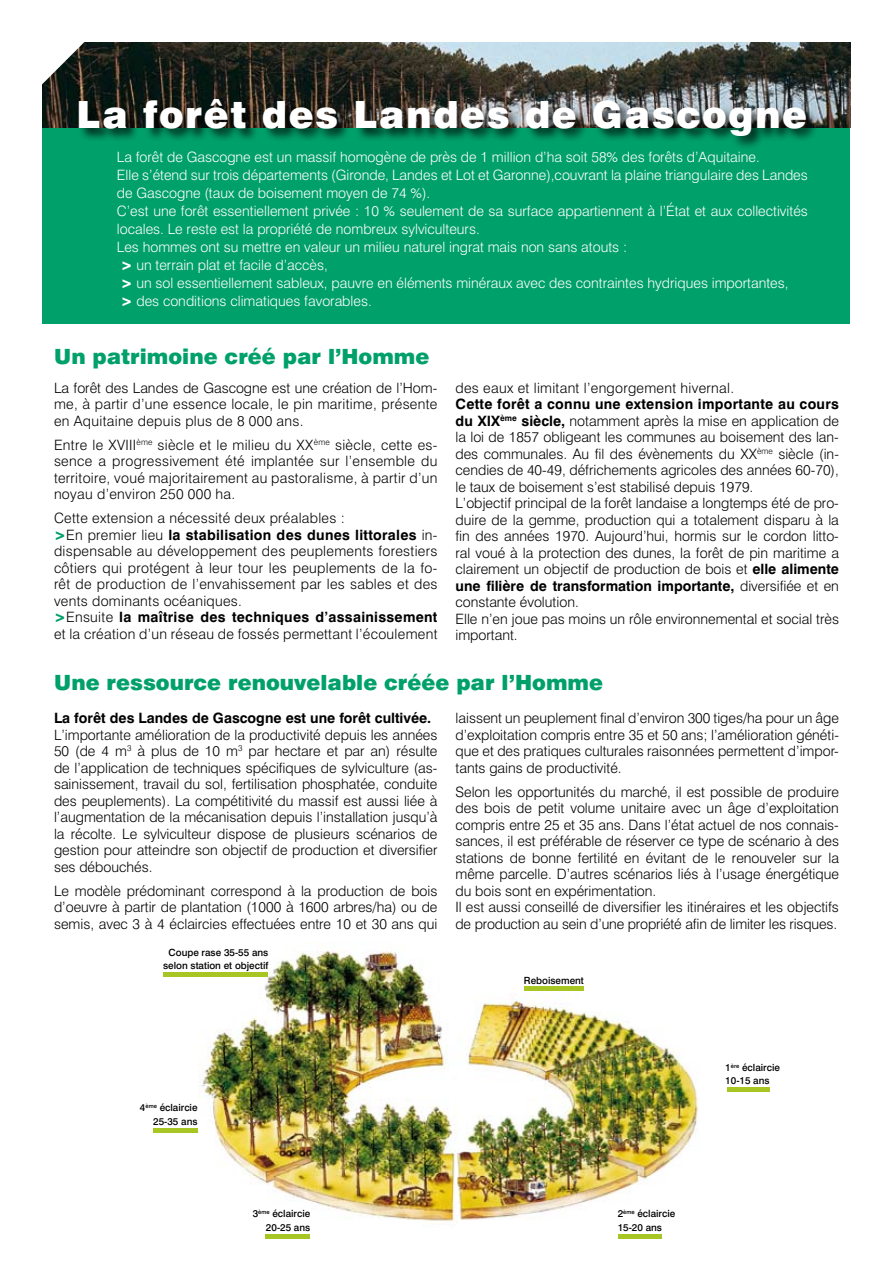
<style>
.page{position:relative;width:893px;height:1263px;background:#fff}
.page>*{position:absolute;margin:0;border:0;box-sizing:border-box;transform-origin:0 0}
.t1{font:900 37.5px "Swiss 721 BT";letter-spacing:.04em;color:#fff}
.t2{font:900 21px "Swiss 721 BT";color:#00a06a}
.t3{font:300 14.25px/16.5px "Swiss 721 BT";color:#000;text-align:justify}
.t4{font:300 14.25px/18px "Swiss 721 BT";color:#fff}
.t5{font:300 14.25px/16.5px "Swiss 721 BT";letter-spacing:.02em;color:#000}
.t6{font:700 14.25px "Swiss 721 BT";color:#000}
.t7{font:500 9.9px/13.2px "Swiss 721 BT";color:#000;text-align:right}
.s1{font-weight:900}
.s2{font-weight:900;color:#00a06a}
.s3{font-weight:700}
</style>
<div class="page">
<img style="left:199px;top:951px;width:499px;height:270px">
<div style="left:43px;top:43px;width:807px;height:281px;background:#00a06a"></div>
<img style="left:43px;top:43px;width:807px;height:85px">
<svg style="left:42px;top:42px;width:43px;height:43px;background:#8c8e8a"></svg>
<div style="left:78px;top:97px;width:815px;height:84px;background:#000;opacity:.75"></div>
<div style="left:525px;top:986px;width:59px;height:5px;background:#a8c623"></div>
<div style="left:727px;top:1087px;width:43px;height:5px;background:#a8c623"></div>
<div style="left:619px;top:1234px;width:43px;height:5px;background:#a8c623"></div>
<hr style="left:266px;top:1234px;width:44px;height:4px;background:#a8c623">
<div style="left:153px;top:1128px;width:44px;height:5px;background:#a8c623"></div>
<hr style="left:163px;top:972px;width:105px;height:4px;background:#a8c623">
<h1 class="t1" style="left:77px;top:92px;width:732px">La forêt des Landes de Gascogne</h1>
<p class="t4" style="left:117px;top:148px;width:692px">La forêt de Gascogne est un massif homogène de près de 1 million d’ha soit 58% des forêts d’Aquitaine.<br>Elle s’étend sur trois départements (Gironde, Landes et Lot et Garonne),couvrant la plaine triangulaire des Landes de Gascogne (taux de boisement moyen de 74 %).<br>C’est une forêt essentiellement privée : 10 % seulement de sa surface appartiennent à l’État et aux collectivités locales. Le reste est la propriété de nombreux sylviculteurs.<br>Les hommes ont su mettre en valeur un milieu naturel ingrat mais non sans atouts :<br><span class="s1">&gt;</span> un terrain plat et facile d’accès,<br><span class="s1">&gt;</span> un sol essentiellement sableux, pauvre en éléments minéraux avec des contraintes hydriques importantes,<br><span class="s1">&gt;</span> des conditions climatiques favorables.</p>
<h2 class="t2" style="left:54px;top:344px;width:377px">Un patrimoine créé par l’Homme</h2>
<p class="t3" style="left:54px;top:379px;width:385px">La forêt des Landes de Gascogne est une création de l’Hom&shy;me, à partir d’une essence locale, le pin maritime, présente en Aquitaine depuis plus de 8 000 ans.</p>
<p class="t3" style="left:54px;top:436px;width:385px">Entre le XVIII<sup>ème</sup> siècle et le milieu du XX<sup>ème</sup> siècle, cette es&shy;sence a progressivement été implantée sur l’ensemble du territoire, voué majoritairement au pastoralisme, à partir d’un noyau d’environ 250 000 ha.</p>
<p class="t5" style="left:54px;top:510px;width:385px">Cette extension a nécessité deux préalables :<br><span class="s2">&gt;</span>En premier lieu <span class="s3">la stabilisation des dunes littorales</span> in&shy;dispensable au développement des peuplements forestiers côtiers qui protégent à leur tour les peuplements de la fo&shy;rêt de production de l’envahissement par les sables et des vents dominants océaniques.<br><span class="s2">&gt;</span>Ensuite <span class="s3">la maîtrise des techniques d’assainissement </span>et la création d’un réseau de fossés permettant l’écoulement</p>
<p class="t5" style="left:455px;top:379px;width:280px">des eaux et limitant l’engorgement hivernal.</p>
<p class="t3" style="left:455px;top:396px;width:385px;text-align:left"><span class="s3">Cette forêt a connu une extension importante au cours du XIX</span><sup>ème</sup> <span class="s3">siècle,</span> notamment après la mise en application de la loi de 1857 obligeant les communes au boisement des lan&shy;des communales. Au fil des évènements du XX<sup>ème</sup> siècle (in&shy;cendies de 40-49, défrichements agricoles des années 60-70), le taux de boisement s’est stabilisé depuis 1979.<br>L’objectif principal de la forêt landaise a longtemps été de pro&shy;duire de la gemme, production qui a totalement disparu à la fin des années 1970. Aujourd’hui, hormis sur le cordon litto&shy;ral voué à la protection des dunes, la forêt de pin maritime a clairement un objectif de production de bois et <span class="s3">elle alimente une filière de transformation importante,</span> diversifiée et en constante évolution.<br>Elle n’en joue pas moins un rôle environnemental et social très important.</p>
<h2 class="t2" style="left:54px;top:670px;width:550px">Une ressource renouvelable créée par l’Homme</h2>
<p class="t6" style="left:54px;top:709px;width:379px">La forêt des Landes de Gascogne est une forêt cultivée.</p>
<p class="t3" style="left:54px;top:726px;width:385px">L’importante amélioration de la productivité depuis les années 50 (de 4 m<sup>3</sup> à plus de 10 m<sup>3</sup> par hectare et par an) résulte de l’application de techniques spécifiques de sylviculture (as&shy;sainissement, travail du sol, fertilisation phosphatée, conduite des peuplements). La compétitivité du massif est aussi liée à l’augmentation de la mécanisation depuis l’installation jusqu’à la récolte. Le sylviculteur dispose de plusieurs scénarios de gestion pour atteindre son objectif de production et diversifier ses débouchés.</p>
<p class="t3" style="left:54px;top:882px;width:385px">Le modèle prédominant correspond à la production de bois d’oeuvre à partir de plantation (1000 à 1600 arbres/ha) ou de semis, avec 3 à 4 éclaircies effectuées entre 10 et 30 ans qui</p>
<p class="t3" style="left:455px;top:710px;width:385px">laissent un peuplement final d’environ 300 tiges/ha pour un âge d’exploitation compris entre 35 et 50 ans; l’amélioration généti&shy;que et des pratiques culturales raisonnées permettent d’impor&shy;tants gains de productivité.</p>
<p class="t3" style="left:455px;top:783px;width:385px;text-align:left">Selon les opportunités du marché, il est possible de produire des bois de petit volume unitaire avec un âge d’exploitation compris entre 25 et 35 ans. Dans l’état actuel de nos connais&shy;sances, il est préférable de réserver ce type de scénario à des stations de bonne fertilité en évitant de le renouveler sur la même parcelle. D’autres scénarios liés à l’usage énergétique du bois sont en expérimentation.<br>Il est aussi conseillé de diversifier les itinéraires et les objectifs de production au sein d’une propriété afin de limiter les risques.</p>
<p class="t7" style="left:163px;top:945px;width:107px;text-align:center">Coupe rase 35-55 ans selon station et objectif</p>
<p class="t7" style="left:140px;top:1101px;width:59px">4<sup>ème</sup> éclaircie<br>25-35 ans</p>
<p class="t7" style="left:253px;top:1207px;width:59px">3<sup>ème</sup> éclaircie<br>20-25 ans</p>
<p class="t7" style="left:524px;top:974px;width:61px">Reboisement</p>
<p class="t7" style="left:618px;top:1207px;width:59px;text-align:left">2<sup>ème</sup> éclaircie<br>15-20 ans</p>
<p class="t7" style="left:725px;top:1061px;width:56px;text-align:left">1<sup>ère</sup> éclaircie<br>10-15 ans</p>
</div>
